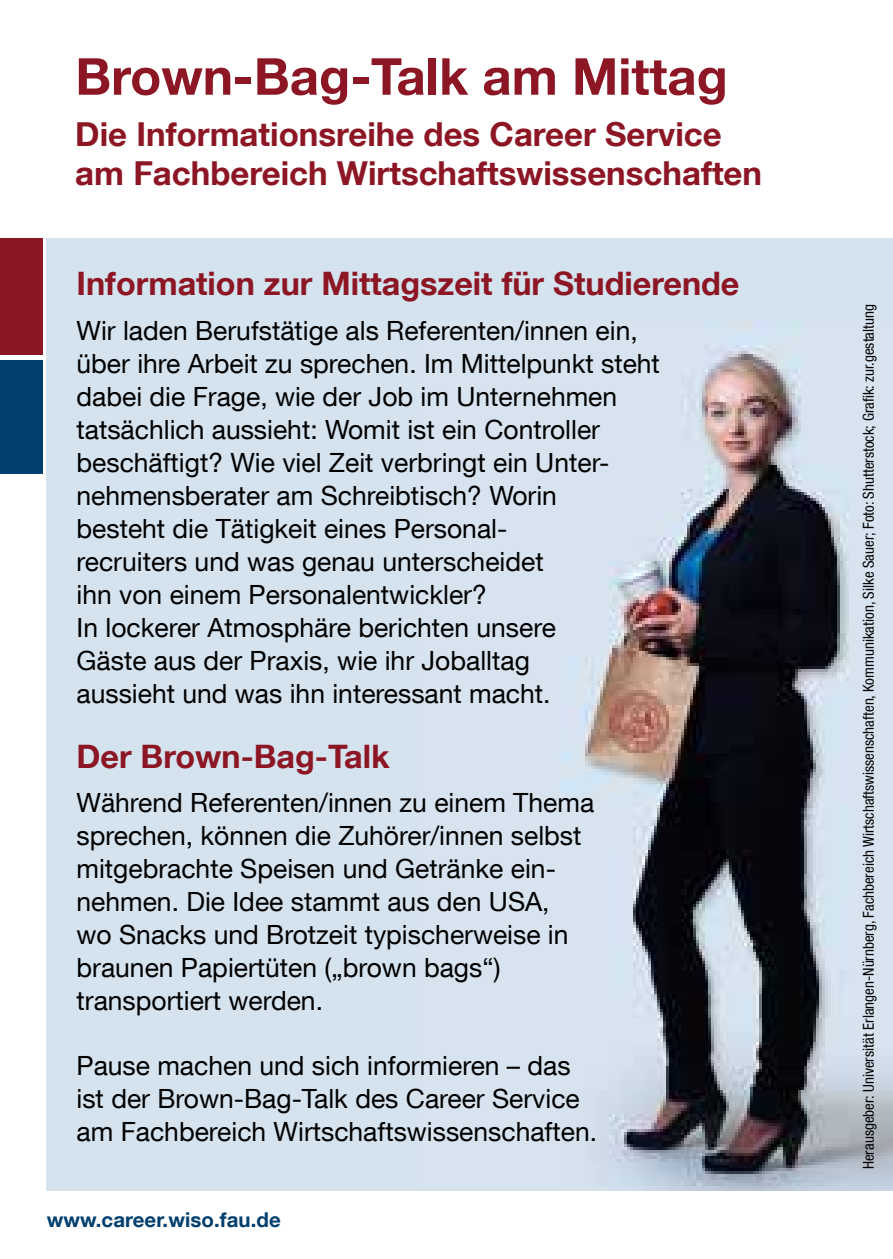
<style>
.page{position:relative;width:893px;height:1259px;background:#fff}
.page>*{position:absolute;margin:0;border:0;box-sizing:border-box;transform-origin:0 0}
.t1{font:700 51px "Helvetica Neue LT Com";color:#8d1625}
.t2{font:700 33px/39px "Helvetica Neue LT Com";color:#8d1625}
.t3{font:700 32.4px "Helvetica Neue LT Com";color:#8d1625}
.t4{font:26.4px/33px "Helvetica Neue LT Com";color:#000}
.t5{font:700 20.4px "Helvetica Neue LT Com";letter-spacing:.005em;color:#003f6f}
.t6{font:condensed 15px "Helvetica Neue LT Com";color:#000}
</style>
<div class="page">
<div style="left:0;top:238px;width:43px;height:120px;background:#8d1625"></div>
<div style="left:0;top:358px;width:43px;height:116px;background:#003f6f"></div>
<div style="left:47px;top:238px;width:846px;height:953px;background:#d5e3ef"></div>
<img style="left:561px;top:322px;width:332px;height:869px">
<hr style="left:0;top:355px;width:43px;height:4px;background:#fff">
<h1 class="t1" style="left:75px;top:44px;width:654px">Brown-Bag-Talk am Mittag</h1>
<p class="t2" style="left:75px;top:113px;width:688px">Die Informationsreihe des Career Service am Fachbereich Wirtschaftswissenschaften</p>
<p class="t3" style="left:77px;top:263px;width:664px">Information zur Mittagszeit für Studierende</p>
<p class="t4" style="left:77px;top:313px;width:585px">Wir laden Berufstätige als Referenten/innen ein, über ihre Arbeit zu sprechen. Im Mittelpunkt steht dabei die Frage, wie der Job im Unternehmen tatsächlich aussieht: Womit ist ein Controller beschäftigt? Wie viel Zeit verbringt ein Unter&shy;nehmensberater am Schreibtisch? Worin<br>besteht die Tätigkeit eines Personal-<br>recruiters und was genau unterscheidet<br>ihn von einem Personalentwickler?<br>In lockerer Atmosphäre berichten unsere<br>Gäste aus der Praxis, wie ihr Joballtag<br>aussieht und was ihn interessant macht.</p>
<p class="t3" style="left:77px;top:735px;width:315px">Der Brown-Bag-Talk</p>
<p class="t4" style="left:77px;top:785px;width:519px">Während Referenten/innen zu einem Thema sprechen, können die Zuhörer/innen selbst mitgebrachte Speisen und Getränke ein&shy;nehmen. Die Idee stammt aus den USA,<br>wo Snacks und Brotzeit typischerweise in braunen Papiertüten („brown bags“) transportiert werden.</p>
<p class="t4" style="left:77px;top:1048px;width:522px">Pause machen und sich informieren – das ist der Brown-Bag-Talk des Career Service am Fachbereich Wirtschaftswissenschaften.</p>
<p class="t5" style="left:47px;top:1206px;width:236px">www.career.wiso.fau.de</p>
<p class="t6" style="left:860px;top:1169px;width:866px;rotate:-90deg">Herausgeber: Universität Erlangen-Nürnberg, Fachbereich Wirtschaftswissenschaften, Kommunikation, Silke Sauer; Foto: Shutterstock; Grafik: zur.gestaltung</p>
</div>
